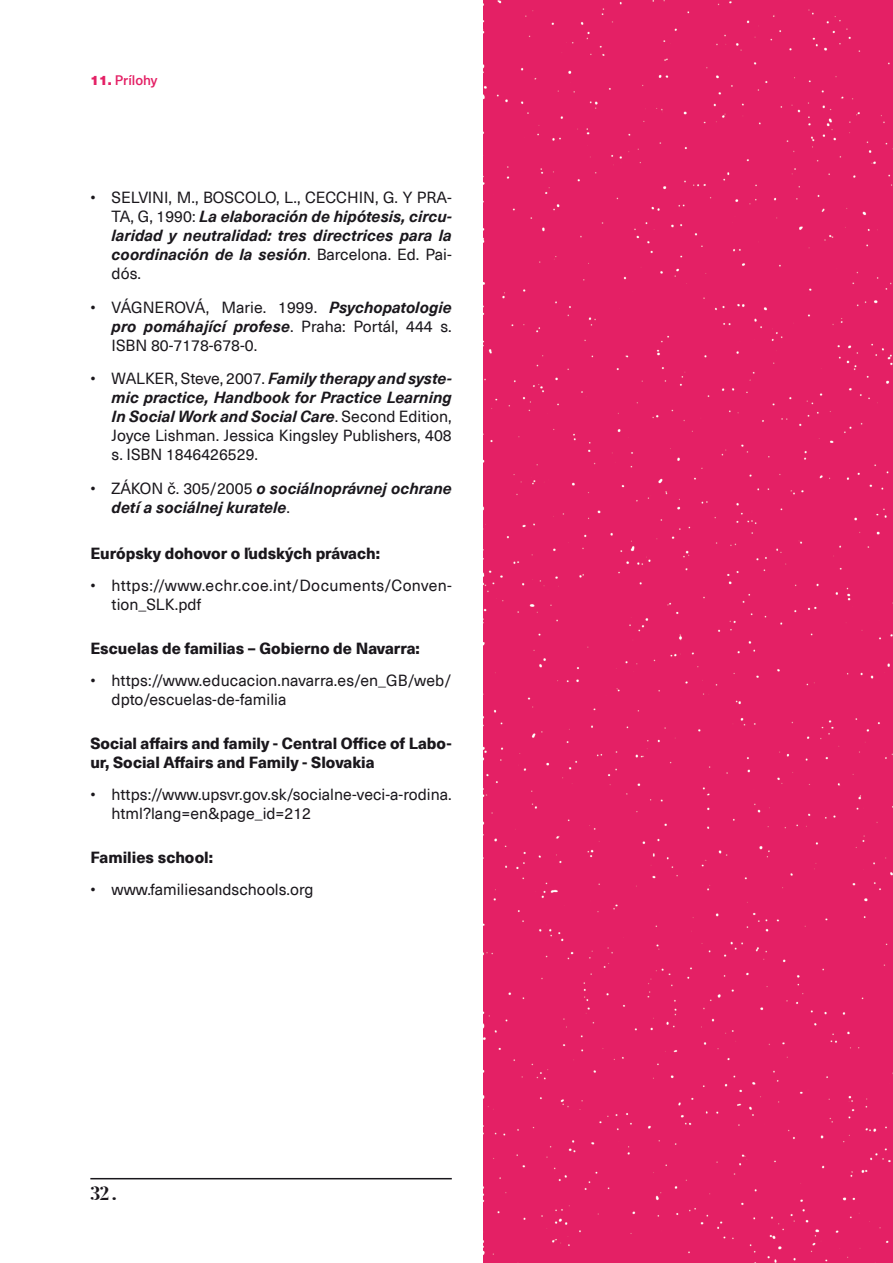
<style>
.page{position:relative;width:893px;height:1263px;background:#fff}
.page>*{position:absolute;margin:0;border:0;box-sizing:border-box;transform-origin:0 0}
.t1{font:19.5px "Sliced Semi Bold Title";color:#1a171c}
.t2{font:15.75px/18.9px "Neue Haas Unica Pro";color:#1a171c;text-align:justify}
.t3{font:italic 700 15.75px/18.9px "Neue Haas Unica Pro";color:#1a171c;text-align:justify}
.t4{font:800 15.75px/18.9px "Neue Haas Unica Pro";color:#1a171c}
.t5{font:15.75px/18.9px "Neue Haas Unica Pro";letter-spacing:.02em;color:#1a171c}
.t6{font:500 13.5px "Neue Haas Unica Pro";color:#e42065}
.s1{font-weight:900}
.s2{font-weight:400;font-style:normal}
.s3{font-weight:700;font-style:italic}
</style>
<div class="page">
<div style="left:484px;top:0;width:409px;height:1263px;background:#e42065"></div>
<hr style="left:90px;top:1178px;width:362px;height:1px;background:#1a171c">
<p class="t6" style="left:90px;top:72px;width:69px"><span class="s1">11.</span> Prílohy</p>
<p class="t3" style="left:112px;top:188px;width:342px;text-indent:-21px"><span class="s2">• SELVINI, M., BOSCOLO, L., CECCHIN, G. Y PRA-TA, G, 1990:</span> La elaboración de hipótesis, circu&shy;laridad y neutralidad: tres directrices para la coordinación de la sesión<span class="s2">. Barcelona. Ed. Pai&shy;dós.</span></p>
<p class="t2" style="left:112px;top:298px;width:342px;text-indent:-21px">• VÁGNEROVÁ, Marie. 1999. <span class="s3">Psychopatologie pro pomáhající profese</span>. Praha: Portál, 444 s.<br>ISBN 80-7178-678-0.</p>
<p class="t2" style="left:112px;top:370px;width:342px;text-indent:-21px">• WALKER, Steve, 2007. <span class="s3">Family therapy and syste&shy;mic practice, Handbook for Practice Learning In Social Work and Social Care</span>. Second Edition, Joyce Lishman. Jessica Kingsley Publishers, 408 s. ISBN 1846426529.</p>
<p class="t3" style="left:112px;top:479px;width:342px;text-indent:-21px"><span class="s2">• ZÁKON č. 305/2005</span> o sociálnoprávnej ochrane detí a sociálnej kuratele<span class="s2">.</span></p>
<p class="t4" style="left:90px;top:544px;width:291px">Európsky dohovor o ľudských právach:</p>
<p class="t5" style="left:112px;top:576px;width:342px;text-indent:-21px">• https://www.echr.coe.int/Documents/Conven&shy;tion_SLK.pdf</p>
<p class="t4" style="left:90px;top:639px;width:331px">Escuelas de familias – Gobierno de Navarra:</p>
<p class="t2" style="left:112px;top:671px;width:341px;text-indent:-21px">• https://www.educacion.navarra.es/en_GB/web/ dpto/escuelas-de-familia</p>
<p class="t4" style="left:90px;top:734px;width:363px">Social affairs and family - Central Office of Labo&shy;ur, Social Affairs and Family - Slovakia</p>
<p class="t2" style="left:112px;top:785px;width:342px;text-indent:-21px">• https://www.upsvr.gov.sk/socialne-veci-a-rodina. html?lang=en&amp;page_id=212</p>
<p class="t4" style="left:90px;top:848px;width:124px">Families school:</p>
<p class="t2" style="left:90px;top:880px;width:225px">• www.familiesandschools.org</p>
<p class="t1" style="left:90px;top:1185px;width:28px">32 .</p>
</div>
